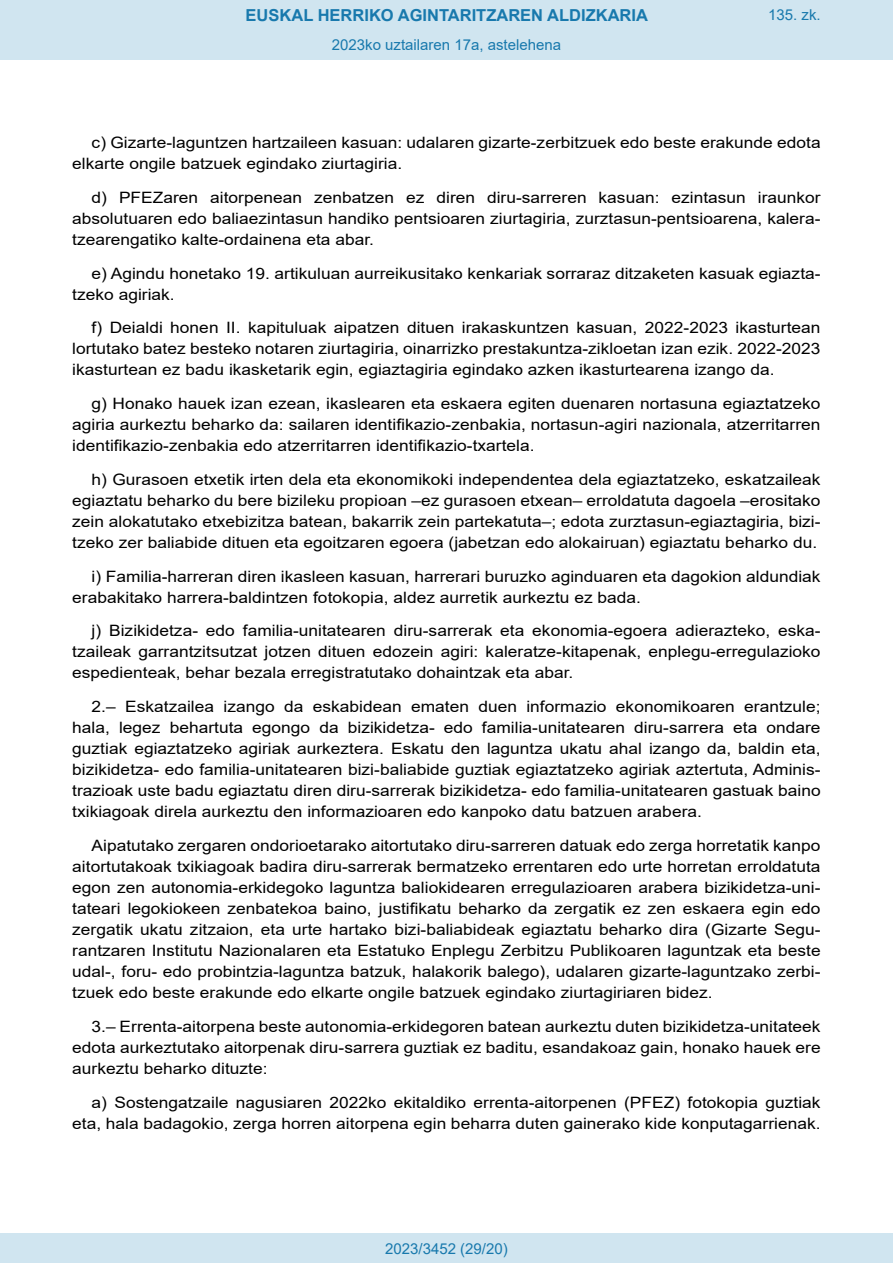
<style>
.page{position:relative;width:893px;height:1263px;background:#fff}
.page>*{position:absolute;margin:0;border:0;box-sizing:border-box;transform-origin:0 0}
.t1{font:700 16.5px "Arial";color:#1879ad}
.BOPVDetalle{font:15.6px/21px "Arial";color:#000;text-align:justify;scale:1.11 1}
.Paginacion_Centro{font:15px "Arial";color:#1879ad}
</style>
<div class="page">
<div style="left:0;top:0;width:893px;height:60px;background:#d0e5f0"></div>
<div style="left:0;top:1233px;width:893px;height:30px;background:#d0e5f0"></div>
<p class="t1" style="left:246px;top:3px;width:404px">EUSKAL HERRIKO AGINTARITZAREN ALDIZKARIA</p>
<p class="Paginacion_Centro" style="left:332px;top:35px;width:231px">2023ko uztailaren 17a, astelehena</p>
<p class="Paginacion_Centro" style="left:768px;top:5px;width:54px">135. zk.</p>
<p class="BOPVDetalle" style="left:72px;top:132px;width:676px;text-indent:19px">c) Gizarte-laguntzen hartzaileen kasuan: udalaren gizarte-zerbitzuek edo beste erakunde edota elkarte ongile batzuek egindako ziurtagiria.</p>
<p class="BOPVDetalle" style="left:72px;top:187px;width:676px;text-indent:19px">d) PFEZaren aitorpenean zenbatzen ez diren diru-sarreren kasuan: ezintasun iraunkor absolutuaren edo baliaezintasun handiko pentsioaren ziurtagiria, zurztasun-pentsioarena, kalera&shy;tzearengatiko kalte-ordainena eta abar.</p>
<p class="BOPVDetalle" style="left:72px;top:263px;width:676px;text-indent:19px">e) Agindu honetako 19. artikuluan aurreikusitako kenkariak sorraraz ditzaketen kasuak egiazta&shy;tzeko agiriak.</p>
<p class="BOPVDetalle" style="left:72px;top:317px;width:676px;text-indent:19px">f) Deialdi honen II. kapituluak aipatzen dituen irakaskuntzen kasuan, 2022-2023 ikasturtean lortutako batez besteko notaren ziurtagiria, oinarrizko prestakuntza-zikloetan izan ezik. 2022-2023 ikasturtean ez badu ikasketarik egin, egiaztagiria egindako azken ikasturtearena izango da.</p>
<p class="BOPVDetalle" style="left:72px;top:393px;width:676px;text-indent:19px">g) Honako hauek izan ezean, ikaslearen eta eskaera egiten duenaren nortasuna egiaztatzeko agiria aurkeztu beharko da: sailaren identifikazio-zenbakia, nortasun-agiri nazionala, atzerritarren identifikazio-zenbakia edo atzerritarren identifikazio-txartela.</p>
<p class="BOPVDetalle" style="left:72px;top:469px;width:676px;text-indent:19px">h) Gurasoen etxetik irten dela eta ekonomikoki independentea dela egiaztatzeko, eskatzaileak egiaztatu beharko du bere bizileku propioan –ez gurasoen etxean– erroldatuta dagoela –erositako zein alokatutako etxebizitza batean, bakarrik zein partekatuta–; edota zurztasun-egiaztagiria, bizi&shy;tzeko zer baliabide dituen eta egoitzaren egoera (jabetzan edo alokairuan) egiaztatu beharko du.</p>
<p class="BOPVDetalle" style="left:72px;top:566px;width:676px;text-indent:19px">i) Familia-harreran diren ikasleen kasuan, harrerari buruzko aginduaren eta dagokion aldundiak erabakitako harrera-baldintzen fotokopia, aldez aurretik aurkeztu ez bada.</p>
<p class="BOPVDetalle" style="left:72px;top:620px;width:676px;text-indent:19px">j) Bizikidetza- edo familia-unitatearen diru-sarrerak eta ekonomia-egoera adierazteko, eska&shy;tzaileak garrantzitsutzat jotzen dituen edozein agiri: kaleratze-kitapenak, enplegu-erregulazioko espedienteak, behar bezala erregistratutako dohaintzak eta abar.</p>
<p class="BOPVDetalle" style="left:72px;top:696px;width:676px;text-indent:19px">2.– Eskatzailea izango da eskabidean ematen duen informazio ekonomikoaren erantzule; hala, legez behartuta egongo da bizikidetza- edo familia-unitatearen diru-sarrera eta ondare guztiak egiaztatzeko agiriak aurkeztera. Eskatu den laguntza ukatu ahal izango da, baldin eta, bizikidetza- edo familia-unitatearen bizi-baliabide guztiak egiaztatzeko agiriak aztertuta, Adminis&shy;trazioak uste badu egiaztatu diren diru-sarrerak bizikidetza- edo familia-unitatearen gastuak baino txikiagoak direla aurkeztu den informazioaren edo kanpoko datu batzuen arabera.</p>
<p class="BOPVDetalle" style="left:72px;top:835px;width:676px;text-indent:19px">Aipatutako zergaren ondorioetarako aitortutako diru-sarreren datuak edo zerga horretatik kanpo aitortutakoak txikiagoak badira diru-sarrerak bermatzeko errentaren edo urte horretan erroldatuta egon zen autonomia-erkidegoko laguntza baliokidearen erregulazioaren arabera bizikidetza-uni&shy;tateari legokiokeen zenbatekoa baino, justifikatu beharko da zergatik ez zen eskaera egin edo zergatik ukatu zitzaion, eta urte hartako bizi-baliabideak egiaztatu beharko dira (Gizarte Segu&shy;rantzaren Institutu Nazionalaren eta Estatuko Enplegu Zerbitzu Publikoaren laguntzak eta beste udal-, foru- edo probintzia-laguntza batzuk, halakorik balego), udalaren gizarte-laguntzako zerbi&shy;tzuek edo beste erakunde edo elkarte ongile batzuek egindako ziurtagiriaren bidez.</p>
<p class="BOPVDetalle" style="left:72px;top:1016px;width:676px;text-indent:19px">3.– Errenta-aitorpena beste autonomia-erkidegoren batean aurkeztu duten bizikidetza-unitateek edota aurkeztutako aitorpenak diru-sarrera guztiak ez baditu, esandakoaz gain, honako hauek ere aurkeztu beharko dituzte:</p>
<p class="BOPVDetalle" style="left:72px;top:1091px;width:676px;text-align:right">a) Sostengatzaile nagusiaren 2022ko ekitaldiko errenta-aitorpenen (PFEZ) fotokopia guztiak eta, hala badagokio, zerga horren aitorpena egin beharra duten gainerako kide konputagarrienak.</p>
<p class="Paginacion_Centro" style="left:385px;top:1238px;width:124px">2023/3452 (29/20)</p>
</div>
